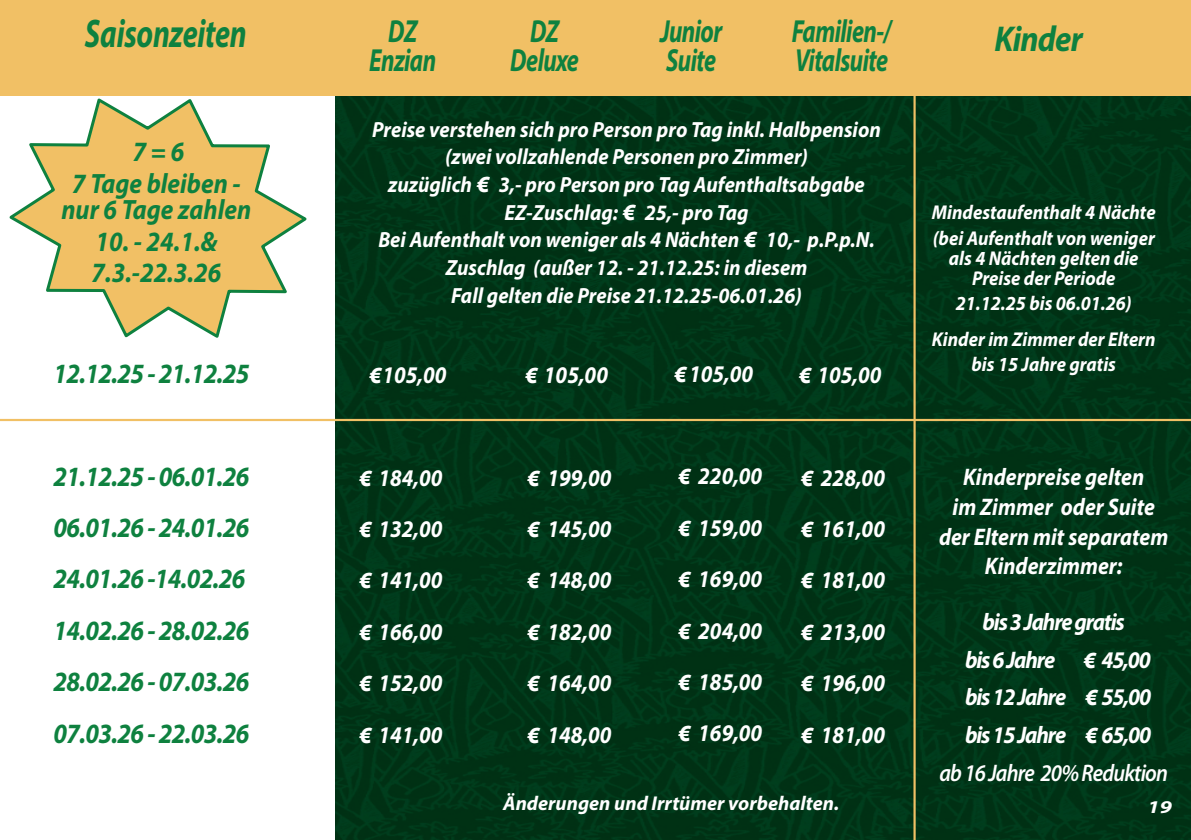
<style>
.page{position:relative;width:1191px;height:840px;background:#fff}
.page>*{position:absolute;margin:0;border:0;box-sizing:border-box;transform-origin:0 0}
.t1{font:italic 700 40px "Myriad Pro";letter-spacing:-.01em;color:#0e813f;scale:.75 1}
.t2{font:italic 700 36px "Myriad Pro";letter-spacing:-.025em;color:#0e813f;scale:.9 1}
.t3{font:italic 700 32px/29px "Myriad Pro";letter-spacing:-.025em;color:#0e813f;scale:.75 1}
.t4{font:italic 700 28px/51.4px "Myriad Pro";letter-spacing:-.025em;color:#0e813f;scale:.9 1}
.t5{font:italic 700 28px/31.6px "Myriad Pro";color:#0e813f;text-align:center;scale:.9 1}
.t6{font:italic 700 24px/51.4px "Myriad Pro";color:#fff;text-align:justify;scale:.9 1}
.t7{font:italic 700 24px/37.6px "Myriad Pro";letter-spacing:-.05em;color:#fff;text-align:center;scale:.93 1}
.t8{font:italic 700 22px/27.6px "Myriad Pro";color:#fff;text-align:center;scale:.93 1}
.t9{font:italic 700 20px/25.6px "Myriad Pro";color:#fff;text-align:center;scale:.93 1}
.t10{font:italic 700 20px "Myriad Pro";color:#fff}
.t11{font:italic 700 18px "Myriad Pro";color:#fff;scale:1.25 1}
.s1{font-size:28px}
.s2{font-weight:600}
</style>
<div class="page">
<img style="left:335px;top:95px;width:856px;height:744px">
<div style="left:0;top:0;width:1191px;height:95px;background:#f1c065"></div>
<hr style="left:913px;top:35px;width:2px;height:804px;background:#f1c065">
<svg style="left:5px;top:95px;width:306px;height:243px;fill:#f1c065"></svg>
<hr style="left:0;top:418px;width:1191px;height:3px;background:#f1c065">
<h1 class="t1" style="left:85px;top:17px;width:217px">Saisonzeiten</h1>
<h3 class="t3" style="left:792px;top:19px;width:134px">Familien-/<br>Vitalsuite</h3>
<h3 class="t3" style="left:660px;top:19px;width:84px">Junior<br>Suite</h3>
<h3 class="t3" style="left:510px;top:19px;width:93px;text-align:center">DZ<br>Deluxe</h3>
<h3 class="t3" style="left:369px;top:19px;width:91px;text-align:center">DZ<br>Enzian</h3>
<h2 class="t2" style="left:994px;top:24px;width:100px">Kinder</h2>
<p class="t5" style="left:72px;top:138px;width:189px">7=6<br>7 Tage bleiben -</p>
<p class="t5" style="left:62px;top:196px;width:212px">nur 6 Tage zahlen</p>
<p class="t4" style="left:91px;top:228px;width:146px;line-height:31.6px">10. - 24.1.&amp;<br>7.3.-22.3.26</p>
<p class="t4" style="left:53px;top:350px;width:219px">12.12.25 - 21.12.25</p>
<p class="t4" style="left:53px;top:452px;width:219px">21.12.25 - 06.01.26<br>06.01.26 - 24.01.26<br>24.01.26 -14.02.26<br>14.02.26 - 28.02.26<br>28.02.26 - 07.03.26<br>07.03.26 - 22.03.26</p>
<p class="t8" style="left:372px;top:117px;width:549px">Preise verstehen sich pro Person pro Tag inkl. Halbpension (zwei vollzahlende Personen pro Zimmer)<br>zuzüglich <span class="s1">€</span> 3,- pro Person pro Tag Aufenthaltsabgabe EZ-Zuschlag: <span class="s1">€</span> 25,- pro Tag<br>Bei Aufenthalt von weniger als 4 Nächten <span class="s1">€</span> 10,- p.P.p.N.<br>Zuschlag (außer 12. - 21.12.25: in diesem<br>Fall gelten die Preise 21.12.25-06.01.26)</p>
<p class="t6" style="left:368px;top:351px;width:88px"><span class="s1">€</span>105,00</p>
<p class="t6" style="left:358px;top:453px;width:95px"><span class="s1">€</span> 184,00 <span class="s1">€</span> 132,00 <span class="s1">€</span> 141,00 <span class="s1">€</span> 166,00 <span class="s1">€</span> 152,00 <span class="s1">€</span> 141,00</p>
<p class="t6" style="left:524px;top:351px;width:94px"><span class="s1">€</span> 105,00</p>
<p class="t6" style="left:526px;top:453px;width:96px"><span class="s1">€</span> 199,00 <span class="s1">€</span> 145,00 <span class="s1">€</span> 148,00 <span class="s1">€</span> 182,00 <span class="s1">€</span> 164,00 <span class="s1">€</span> 148,00</p>
<p class="t6" style="left:673px;top:349px;width:90px"><span class="s1">€</span>105,00</p>
<p class="t6" style="left:677px;top:452px;width:96px"><span class="s1">€</span> 220,00 <span class="s1">€</span> 159,00 <span class="s1">€</span> 169,00 <span class="s1">€</span> 204,00 <span class="s1">€</span> 185,00 <span class="s1">€</span> 169,00</p>
<p class="t6" style="left:798px;top:351px;width:94px"><span class="s1">€</span> 105,00</p>
<p class="t6" style="left:800px;top:453px;width:96px"><span class="s1">€</span> 228,00 <span class="s1">€</span> 161,00 <span class="s1">€</span> 181,00 <span class="s1">€</span> 213,00 <span class="s1">€</span> 196,00 <span class="s1">€</span> 181,00</p>
<p class="t9" style="left:932px;top:201px;width:242px;text-align:left">Mindestaufenthalt 4 Nächte (bei Aufenthalt von weniger</p>
<p class="t9" style="left:949px;top:249px;width:205px;line-height:20px">als 4 Nächten gelten die<br>Preise der Periode</p>
<p class="t9" style="left:932px;top:287px;width:242px;line-height:35.4px">21.12.25 bis 06.01.26)<br>Kinder im Zimmer der Eltern</p>
<p class="t9" style="left:971px;top:353px;width:157px">bis 15 Jahre gratis</p>
<p class="t6" style="left:939px;top:464px;width:256px;line-height:29.6px;text-align:center">Kinderpreise gelten<br>im Zimmer oder Suite der Eltern mit separatem<br>Kinderzimmer:</p>
<p class="t7" style="left:939px;top:604px;width:247px">bis3Jahregratis bis6Jahre <span class="s1">€</span> 45,00 bis12Jahre <span class="s1">€</span> 55,00 bis15Jahre <span class="s1">€</span> 65,00<br><span class="s2">ab 16 Jahre 20%Reduktion</span></p>
<p class="t10" style="left:503px;top:794px;width:337px">Änderungen und Irrtümer vorbehalten.</p>
<p class="t11" style="left:1147px;top:799px;width:21px">19</p>
</div>
